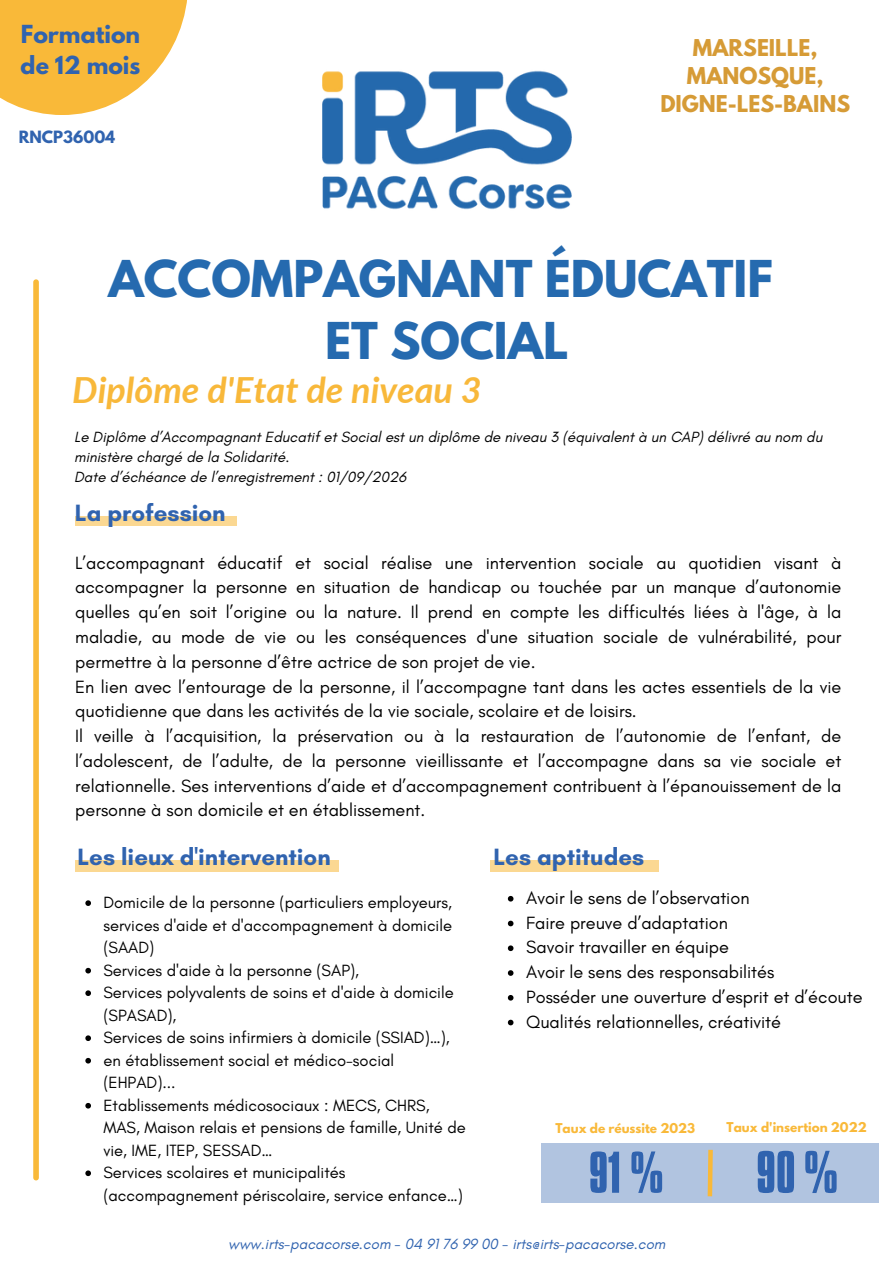
<style>
.page{position:relative;width:894px;height:1264px;background:#fff}
.page>*{position:absolute;margin:0;border:0;box-sizing:border-box;transform-origin:0 0}
.t1{font:51.6px "Aka Acid GR Compacta";color:#3063af}
.t2{font:50.55px "Aka Acid GR Compacta";color:#3063af}
.t3{font:700 45px/61.8px "League Spartan";color:#256aaf;text-align:center}
.t4{font:italic 700 36px "Lato";color:#f8b83a}
.t5{font:700 24px "Glacial Indifference";color:#3063af}
.t6{font:700 22.05px/30.3px "League Spartan";color:#3063af}
.t7{font:700 20.55px/28.2px "League Spartan";color:#d69b36;text-align:center}
.t8{font:18px/24.8px "Glacial Indifference";color:#000}
.t9{font:16.5px/22.5px "Glacial Indifference";color:#000}
.t10{font:italic 15px/20.2px "Glacial Indifference";color:#000}
.t11{font:italic 15px "Glacial Indifference";color:#3063af}
.t12{font:700 15px "League Spartan";color:#3063af}
.t13{font:700 12px "League Spartan";color:#f9b939}
</style>
<div class="page">
<svg style="left:0;top:0;width:187px;height:115px;fill:#f9b939"></svg>
<svg style="left:33px;top:279px;width:6px;height:901px;background:#f9bd45"></svg>
<div style="left:75px;top:516px;width:162px;height:10px;background:#fbd892"></div>
<div style="left:490px;top:860px;width:168px;height:11px;background:#fbd892"></div>
<svg style="left:507px;top:895px;width:6px;height:6px"></svg>
<svg style="left:507px;top:920px;width:6px;height:6px"></svg>
<svg style="left:507px;top:945px;width:6px;height:6px"></svg>
<svg style="left:507px;top:970px;width:6px;height:5px"></svg>
<svg style="left:507px;top:995px;width:6px;height:5px"></svg>
<svg style="left:507px;top:1019px;width:6px;height:6px"></svg>
<div style="left:75px;top:860px;width:263px;height:11px;background:#fbd892"></div>
<svg style="left:85px;top:900px;width:6px;height:6px"></svg>
<svg style="left:85px;top:967px;width:6px;height:6px"></svg>
<svg style="left:85px;top:990px;width:6px;height:6px"></svg>
<svg style="left:85px;top:1035px;width:6px;height:6px"></svg>
<svg style="left:85px;top:1057px;width:6px;height:6px"></svg>
<svg style="left:85px;top:1103px;width:6px;height:5px"></svg>
<svg style="left:85px;top:1170px;width:6px;height:6px"></svg>
<img style="left:322px;top:70px;width:250px;height:140px">
<div style="left:541px;top:1143px;width:168px;height:59px;background:#b1c4e0"></div>
<div style="left:710px;top:1143px;width:168px;height:59px;background:#b1c4e0"></div>
<svg style="left:707px;top:1145px;width:6px;height:55px"></svg>
<p class="t6" style="left:21px;top:22px;width:121px">Formation de 12 mois</p>
<p class="t12" style="left:19px;top:129px;width:98px">RNCP36004</p>
<p class="t7" style="left:660px;top:36px;width:191px">MARSEILLE,<br>MANOSQUE,<br>DIGNE-LES-BAINS</p>
<p class="t3" style="left:108px;top:253px;width:665px">ACCOMPAGNANT ÉDUCATIF<br>ET SOCIAL</p>
<p class="t4" style="left:72px;top:368px;width:411px">Diplôme d'Etat de niveau 3</p>
<p class="t10" style="left:74px;top:426px;width:749px">Le Diplôme d’Accompagnant Educatif et Social est un diplôme de niveau 3 (équivalent à un CAP) délivré au nom du ministère chargé de la Solidarité.</p>
<p class="t10" style="left:74px;top:467px;width:333px">Date d’échéance de l’enregistrement : 01/09/2026</p>
<h4 class="t5" style="left:75px;top:498px;width:152px">La profession</h4>
<p class="t8" style="left:75px;top:550px;width:767px">L’accompagnant éducatif et social réalise une intervention sociale au quotidien visant à accompagner la personne en situation de handicap ou touchée par un manque d’autonomie quelles qu’en soit l’origine ou la nature. Il prend en compte les difficultés liées à l'âge, à la maladie, au mode de vie ou les conséquences d'une situation sociale de vulnérabilité, pour permettre à la personne d’être actrice de son projet de vie.<br>En lien avec l’entourage de la personne, il l’accompagne tant dans les actes essentiels de la vie quotidienne que dans les activités de la vie sociale, scolaire et de loisirs.<br>Il veille à l’acquisition, la préservation ou à la restauration de l’autonomie de l’enfant, de l’adolescent, de l’adulte, de la personne vieillissante et l’accompagne dans sa vie sociale et relationnelle. Ses interventions d’aide et d’accompagnement contribuent à l’épanouissement de la personne à son domicile et en établissement.</p>
<h5 class="t5" style="left:493px;top:842px;width:152px">Les aptitudes</h5>
<p class="t8" style="left:526px;top:885px;width:225px">Avoir le sens de l’observation</p>
<h2 class="t8" style="left:526px;top:909px;width:203px">Faire preuve d’adaptation</h2>
<h3 class="t8" style="left:526px;top:934px;width:204px">Savoir travailler en équipe</h3>
<p class="t8" style="left:526px;top:959px;width:250px">Avoir le sens des responsabilités</p>
<p class="t8" style="left:526px;top:984px;width:338px">Posséder une ouverture d’esprit et d’écoute</p>
<h4 class="t8" style="left:526px;top:1008px;width:256px">Qualités relationnelles, créativité</h4>
<h6 class="t5" style="left:77px;top:842px;width:254px">Les lieux d'intervention</h6>
<h4 class="t9" style="left:103px;top:891px;width:350px;text-align:justify">Domicile de la personne (particuliers employeurs, services d'aide et d'accompagnement à domicile (SAAD)</h4>
<h4 class="t9" style="left:103px;top:958px;width:257px">Services d'aide à la personne (SAP),</h4>
<p class="t9" style="left:103px;top:981px;width:352px">Services polyvalents de soins et d'aide à domicile (SPASAD),</p>
<p class="t9" style="left:103px;top:1026px;width:348px">Services de soins infirmiers à domicile (SSIAD)…),</p>
<p class="t9" style="left:103px;top:1048px;width:292px">en établissement social et médico-social (EHPAD)...</p>
<p class="t9" style="left:103px;top:1093px;width:364px">Etablissements médicosociaux : MECS, CHRS,<br>MAS, Maison relais et pensions de famille, Unité de vie, IME, ITEP, SESSAD…</p>
<p class="t9" style="left:103px;top:1161px;width:361px">Services scolaires et municipalités (accompagnement périscolaire, service enfance…)</p>
<h1 class="t13" style="left:726px;top:1121px;width:142px">Taux d'insertion 2022</h1>
<p class="t13" style="left:555px;top:1122px;width:141px">Taux de réussite 2023</p>
<h1 class="t1" style="left:756px;top:1152px;width:83px">90%</h1>
<p class="t2" style="left:588px;top:1152px;width:76px">91%</p>
<p class="t11" style="left:228px;top:1234px;width:438px">www.irts-pacacorse.com - 04 91 76 99 00 - irts@irts-pacacorse.com</p>
</div>
